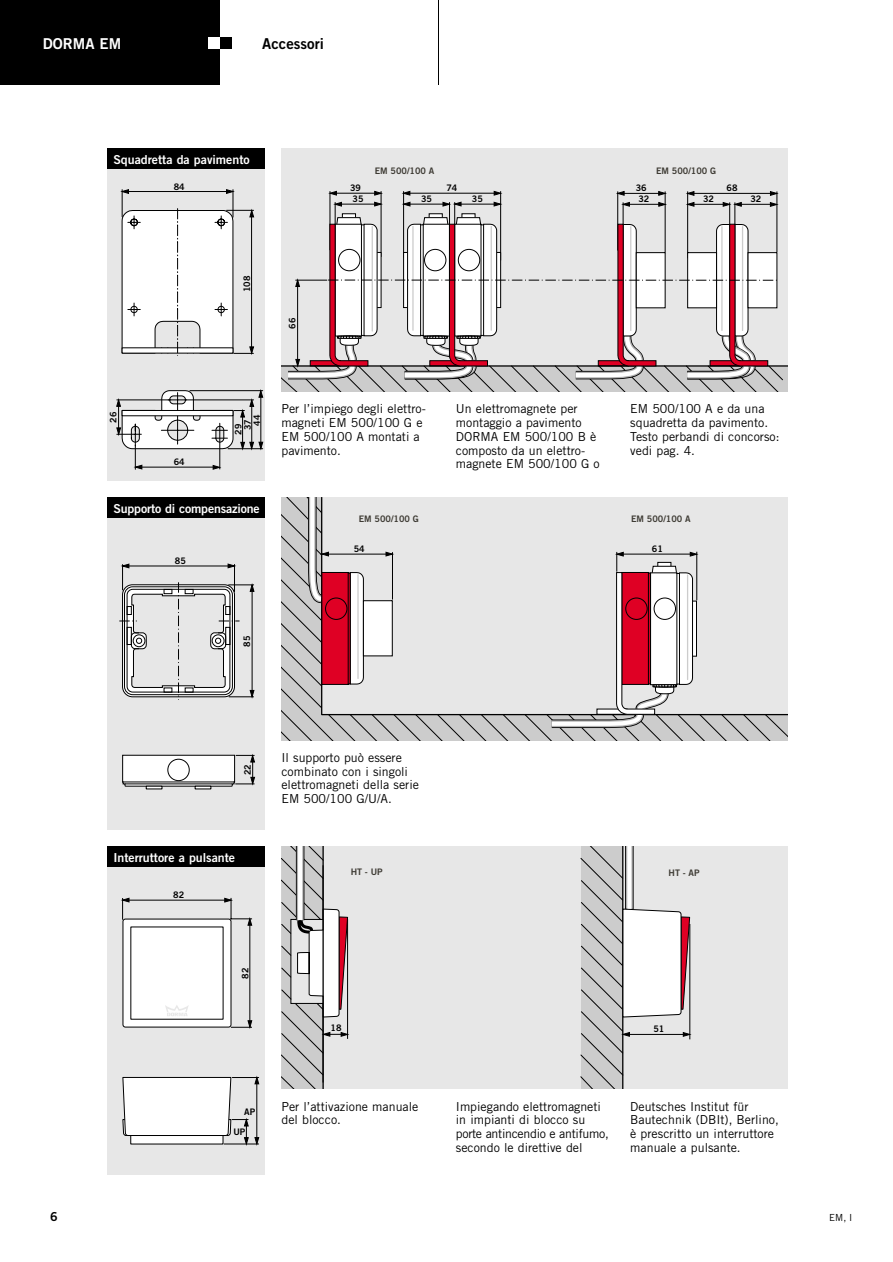
<style>
.page{position:relative;width:893px;height:1262px;background:#fff}
.page>*{position:absolute;margin:0;border:0;box-sizing:border-box;transform-origin:0 0}
.t1{font:15px "Trade Gothic Bold Two";color:#000}
.t2{font:15px "Trade Gothic Bold Two";color:#fff}
.t3{font:12.3px/13.8px "Trade Gothic";color:#000}
.t4{font:12.3px "Trade Gothic Bold Two";color:#fff}
.t5{font:12.3px "Trade Gothic Bold Two";color:#000}
.t6{font:9.75px "Trade Gothic";color:#000}
.t7{font:9px "Trade Gothic Bold Two";color:#000}
.t8{font:9px "Trade Gothic Bold Two";color:#3e3b34}
</style>
<div class="page">
<div style="left:107px;top:169px;width:157px;height:311px;background:#e7e7e7"></div>
<hr style="left:251px;top:403px;width:1px;height:42px;background:#000">
<hr style="left:260px;top:394px;width:1px;height:51px;background:#000">
<hr style="left:190px;top:390px;width:73px;height:1px;background:#000">
<hr style="left:228px;top:448px;width:35px;height:1px;background:#000">
<hr style="left:185px;top:399px;width:68px;height:1px;background:#000">
<svg style="left:121px;top:190px;width:132px;height:165px"></svg>
<svg style="left:259px;top:442px;width:4px;height:7px"></svg>
<svg style="left:259px;top:391px;width:4px;height:6px"></svg>
<svg style="left:250px;top:442px;width:3px;height:7px"></svg>
<svg style="left:117px;top:390px;width:127px;height:79px"></svg>
<svg style="left:250px;top:400px;width:3px;height:6px"></svg>
<div style="left:107px;top:518px;width:157px;height:311px;background:#e7e7e7"></div>
<svg style="left:195px;top:787px;width:16px;height:2px"></svg>
<svg style="left:146px;top:787px;width:16px;height:2px"></svg>
<svg style="left:119px;top:564px;width:135px;height:136px"></svg>
<svg style="left:122px;top:754px;width:132px;height:33px"></svg>
<div style="left:107px;top:866px;width:157px;height:308px;background:#e7e7e7"></div>
<hr style="left:126px;top:900px;width:102px;height:1px;background:#000">
<hr style="left:249px;top:922px;width:1px;height:102px;background:#000">
<div style="left:122px;top:918px;width:109px;height:109px;background:#fff;border:1px solid #000;border-radius:2px"></div>
<svg style="left:165px;top:1005px;width:23px;height:11px"></svg>
<svg style="left:122px;top:898px;width:7px;height:21px"></svg>
<svg style="left:122px;top:1076px;width:137px;height:68px"></svg>
<svg style="left:231px;top:1020px;width:21px;height:8px"></svg>
<svg style="left:225px;top:898px;width:27px;height:27px"></svg>
<div style="left:0;top:0;width:220px;height:85px;background:#000"></div>
<div style="left:220px;top:37px;width:11px;height:11px;background:#000"></div>
<div style="left:208px;top:37px;width:12px;height:11px;background:#fff"></div>
<div style="left:107px;top:149px;width:157px;height:20px;background:#000"></div>
<div style="left:281px;top:149px;width:506px;height:242px;background:#e7e7e7"></div>
<hr style="left:334px;top:193px;width:43px;height:1px;background:#000">
<hr style="left:407px;top:193px;width:89px;height:1px;background:#000">
<hr style="left:620px;top:193px;width:42px;height:1px;background:#000">
<hr style="left:691px;top:193px;width:81px;height:1px;background:#000">
<hr style="left:403px;top:191px;width:1px;height:67px;background:#000">
<hr style="left:776px;top:191px;width:1px;height:62px;background:#000">
<hr style="left:687px;top:191px;width:1px;height:67px;background:#000">
<hr style="left:500px;top:191px;width:1px;height:69px;background:#000">
<hr style="left:330px;top:191px;width:1px;height:59px;background:#000">
<hr style="left:665px;top:191px;width:1px;height:62px;background:#000">
<hr style="left:617px;top:191px;width:1px;height:59px;background:#000">
<hr style="left:381px;top:191px;width:1px;height:66px;background:#000">
<hr style="left:281px;top:365px;width:506px;height:1px;background:#000">
<svg style="left:617px;top:191px;width:7px;height:4px"></svg>
<svg style="left:658px;top:191px;width:7px;height:4px"></svg>
<svg style="left:403px;top:191px;width:7px;height:4px"></svg>
<svg style="left:330px;top:191px;width:6px;height:4px"></svg>
<svg style="left:494px;top:191px;width:6px;height:4px"></svg>
<svg style="left:374px;top:191px;width:7px;height:4px"></svg>
<svg style="left:687px;top:192px;width:7px;height:3px"></svg>
<svg style="left:770px;top:192px;width:7px;height:3px"></svg>
<svg style="left:281px;top:202px;width:502px;height:189px"></svg>
<div style="left:107px;top:497px;width:157px;height:21px;background:#000"></div>
<svg style="left:281px;top:497px;width:506px;height:243px"></svg>
<hr style="left:348px;top:573px;width:1px;height:111px;background:#000">
<div style="left:325px;top:598px;width:22px;height:21px;background:#df0024;border:1px solid #000;border-radius:50%"></div>
<div style="left:107px;top:846px;width:157px;height:20px;background:#000"></div>
<div style="left:281px;top:846px;width:506px;height:243px;background:#e7e7e7"></div>
<svg style="left:281px;top:846px;width:67px;height:243px"></svg>
<svg style="left:580px;top:846px;width:110px;height:243px"></svg>
<p class="t2" style="left:43px;top:38px;width:80px">DORMA EM</p>
<p class="t1" style="left:262px;top:38px;width:63px">Accessori</p>
<p class="t4" style="left:113px;top:155px;width:138px">Squadretta da pavimento</p>
<p class="t7" style="left:174px;top:183px;width:12px">84</p>
<p class="t7" style="left:243px;top:292px;width:18px;rotate:-90deg">108</p>
<p class="t7" style="left:289px;top:329px;width:12px;rotate:-90deg">66</p>
<p class="t8" style="left:375px;top:168px;width:61px">EM 500/100 A</p>
<p class="t8" style="left:656px;top:168px;width:61px">EM 500/100 G</p>
<p class="t7" style="left:350px;top:184px;width:12px">39</p>
<p class="t7" style="left:446px;top:185px;width:12px">74</p>
<p class="t7" style="left:635px;top:185px;width:12px">36</p>
<p class="t7" style="left:726px;top:185px;width:12px">68</p>
<p class="t7" style="left:352px;top:195px;width:12px">35</p>
<p class="t7" style="left:421px;top:195px;width:12px">35</p>
<p class="t7" style="left:472px;top:195px;width:12px">35</p>
<p class="t7" style="left:638px;top:196px;width:12px">32</p>
<p class="t7" style="left:703px;top:196px;width:12px">32</p>
<p class="t7" style="left:750px;top:195px;width:12px">32</p>
<p class="t5" style="left:50px;top:1212px;width:9px">6</p>
<p class="t7" style="left:110px;top:423px;width:12px;rotate:-90deg">26</p>
<p class="t7" style="left:174px;top:459px;width:12px">64</p>
<p class="t7" style="left:235px;top:435px;width:12px;rotate:-90deg">29</p>
<p class="t7" style="left:244px;top:430px;width:12px;rotate:-90deg">37</p>
<p class="t7" style="left:254px;top:426px;width:12px;rotate:-90deg">44</p>
<p class="t4" style="left:113px;top:504px;width:148px">Supporto di compensazione</p>
<p class="t7" style="left:175px;top:557px;width:12px">85</p>
<p class="t3" style="left:281px;top:403px;width:146px">Per l’impiego degli elettro&shy;magneti EM 500/100 G e<br>EM 500/100 A montati a pavimento.</p>
<p class="t3" style="left:456px;top:403px;width:145px">Un elettromagnete per montaggio a pavimento<br>DORMA EM 500/100 B è composto da un elettro&shy;magnete EM 500/100 G o</p>
<p class="t3" style="left:630px;top:403px;width:151px">EM 500/100 A e da una squadretta da pavimento.<br>Testo perbandi di concorso: vedi pag. 4.</p>
<p class="t8" style="left:359px;top:516px;width:61px">EM 500/100 G</p>
<p class="t8" style="left:631px;top:516px;width:61px">EM 500/100 A</p>
<p class="t7" style="left:354px;top:545px;width:12px">54</p>
<p class="t7" style="left:652px;top:545px;width:12px">61</p>
<p class="t7" style="left:244px;top:646px;width:12px;rotate:-90deg">85</p>
<p class="t7" style="left:244px;top:775px;width:12px;rotate:-90deg">22</p>
<p class="t4" style="left:113px;top:853px;width:123px">Interruttore a pulsante</p>
<p class="t7" style="left:173px;top:891px;width:12px">82</p>
<p class="t3" style="left:281px;top:751px;width:139px">Il supporto può essere combinato con i singoli elettromagneti della serie<br>EM 500/100 G/U/A.</p>
<p class="t8" style="left:351px;top:868px;width:33px">HT - UP</p>
<p class="t8" style="left:668px;top:869px;width:32px">HT - AP</p>
<p class="t7" style="left:242px;top:978px;width:12px;rotate:-90deg">82</p>
<p class="t7" style="left:330px;top:1024px;width:12px">18</p>
<p class="t7" style="left:653px;top:1025px;width:12px">51</p>
<p class="t7" style="left:244px;top:1108px;width:12px">AP</p>
<p class="t7" style="left:233px;top:1128px;width:13px">UP</p>
<p class="t3" style="left:281px;top:1100px;width:138px">Per l’attivazione manuale del blocco.</p>
<p class="t3" style="left:456px;top:1100px;width:154px">Impiegando elettromagneti in impianti di blocco su porte antincendio e antifumo, secondo le direttive del</p>
<p class="t3" style="left:630px;top:1100px;width:150px">Deutsches Institut für<br>Bautechnik (DBIt), Berlino, è prescritto un interruttore manuale a pulsante.</p>
<p class="t6" style="left:829px;top:1214px;width:25px">EM, I</p>
</div>
